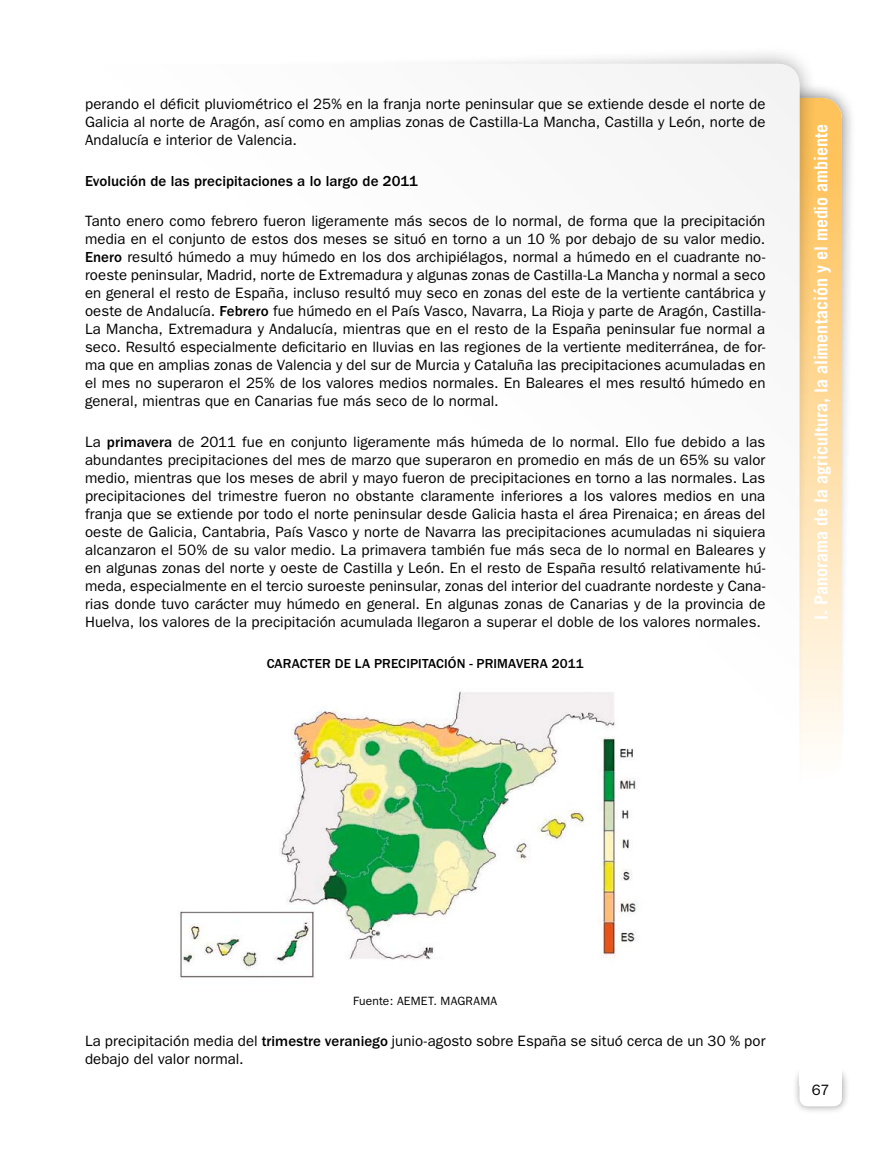
<style>
.page{position:relative;width:893px;height:1149px;background:#fff}
.page>*{position:absolute;margin:0;border:0;box-sizing:border-box;transform-origin:0 0}
.t1{font:700 18px "Trade Gothic";letter-spacing:-.005em;color:#fff}
.Texto_general{font:15px/18px "Franklin Gothic";letter-spacing:.005em;color:#000;text-align:justify}
.Titulo_06{font:500 15px "Franklin Gothic";letter-spacing:.005em;color:#000}
.Texto_general-2{font:500 13.5px "Franklin Gothic";letter-spacing:.01em;color:#000}
.Nota_tabla{font:12px "Franklin Gothic";letter-spacing:.015em;color:#000}
.s1{font-weight:500}
</style>
<div class="page">
<div style="left:742px;top:82px;width:115px;height:691px;background:#000;opacity:.6"></div>
<div style="left:757px;top:98px;width:85px;height:680px;background:linear-gradient(to bottom,#ffbd4c,#fffdfb);border-radius:21px"></div>
<div style="left:150px;top:45px;width:669px;height:923px;background:#000;opacity:.4"></div>
<div style="left:85px;top:64px;width:714px;height:969px;background:#fff;border-radius:21px"></div>
<div style="left:791px;top:1064px;width:59px;height:49px;background:#000;opacity:.4"></div>
<div style="left:799px;top:1071px;width:43px;height:35px;background:#fff;border-radius:9px"></div>
<div style="left:799px;top:1063px;width:43px;height:21px;background:#fff"></div>
<img style="left:180px;top:691px;width:458px;height:287px">
<p class="Texto_general" style="left:85px;top:95px;width:682px">perando el déficit pluviométrico el 25% en la franja norte peninsular que se extiende desde el norte de Galicia al norte de Aragón, así como en amplias zonas de Castilla-La Mancha, Castilla y León, norte de Andalucía e interior de Valencia.</p>
<p class="Titulo_06" style="left:85px;top:172px;width:335px">Evolución de las precipitaciones a lo largo de 2011</p>
<p class="Texto_general" style="left:85px;top:212px;width:682px">Tanto enero como febrero fueron ligeramente más secos de lo normal, de forma que la precipitación media en el conjunto de estos dos meses se situó en torno a un 10 % por debajo de su valor medio.<br><span class="s1">Enero</span> resultó húmedo a muy húmedo en los dos archipiélagos, normal a húmedo en el cuadrante no&shy;roeste peninsular, Madrid, norte de Extremadura y algunas zonas de Castilla-La Mancha y normal a seco en general el resto de España, incluso resultó muy seco en zonas del este de la vertiente cantábrica y oeste de Andalucía. <span class="s1">Febrero</span> fue húmedo en el País Vasco, Navarra, La Rioja y parte de Aragón, Castilla-La Mancha, Extremadura y Andalucía, mientras que en el resto de la España peninsular fue normal a seco. Resultó especialmente deficitario en lluvias en las regiones de la vertiente mediterránea, de for&shy;ma que en amplias zonas de Valencia y del sur de Murcia y Cataluña las precipitaciones acumuladas en el mes no superaron el 25% de los valores medios normales. En Baleares el mes resultó húmedo en general, mientras que en Canarias fue más seco de lo normal.</p>
<p class="Texto_general" style="left:85px;top:433px;width:682px">La <span class="s1">primavera</span> de 2011 fue en conjunto ligeramente más húmeda de lo normal. Ello fue debido a las abundantes precipitaciones del mes de marzo que superaron en promedio en más de un 65% su valor medio, mientras que los meses de abril y mayo fueron de precipitaciones en torno a las normales. Las precipitaciones del trimestre fueron no obstante claramente inferiores a los valores medios en una franja que se extiende por todo el norte peninsular desde Galicia hasta el área Pirenaica; en áreas del oeste de Galicia, Cantabria, País Vasco y norte de Navarra las precipitaciones acumuladas ni siquiera alcanzaron el 50% de su valor medio. La primavera también fue más seca de lo normal en Baleares y en algunas zonas del norte y oeste de Castilla y León. En el resto de España resultó relativamente hú&shy;meda, especialmente en el tercio suroeste peninsular, zonas del interior del cuadrante nordeste y Cana&shy;rias donde tuvo carácter muy húmedo en general. En algunas zonas de Canarias y de la provincia de Huelva, los valores de la precipitación acumulada llegaron a superar el doble de los valores normales.</p>
<p class="Texto_general-2" style="left:267px;top:655px;width:319px">CARACTER DE LA PRECIPITACIÓN - PRIMAVERA 2011</p>
<p class="t1" style="left:810px;top:619px;width:497px;rotate:-90deg">I. Panorama de la agricultura, la alimentación y el medio ambiente</p>
<p class="Nota_tabla" style="left:353px;top:994px;width:146px">Fuente: AEMET. MAGRAMA</p>
<p class="Texto_general" style="left:85px;top:1031px;width:682px">La precipitación media del <span class="s1">trimestre veraniego</span> junio-agosto sobre España se situó cerca de un 30 % por debajo del valor normal.</p>
<p class="Texto_general" style="left:812px;top:1080px;width:19px">67</p>
</div>
